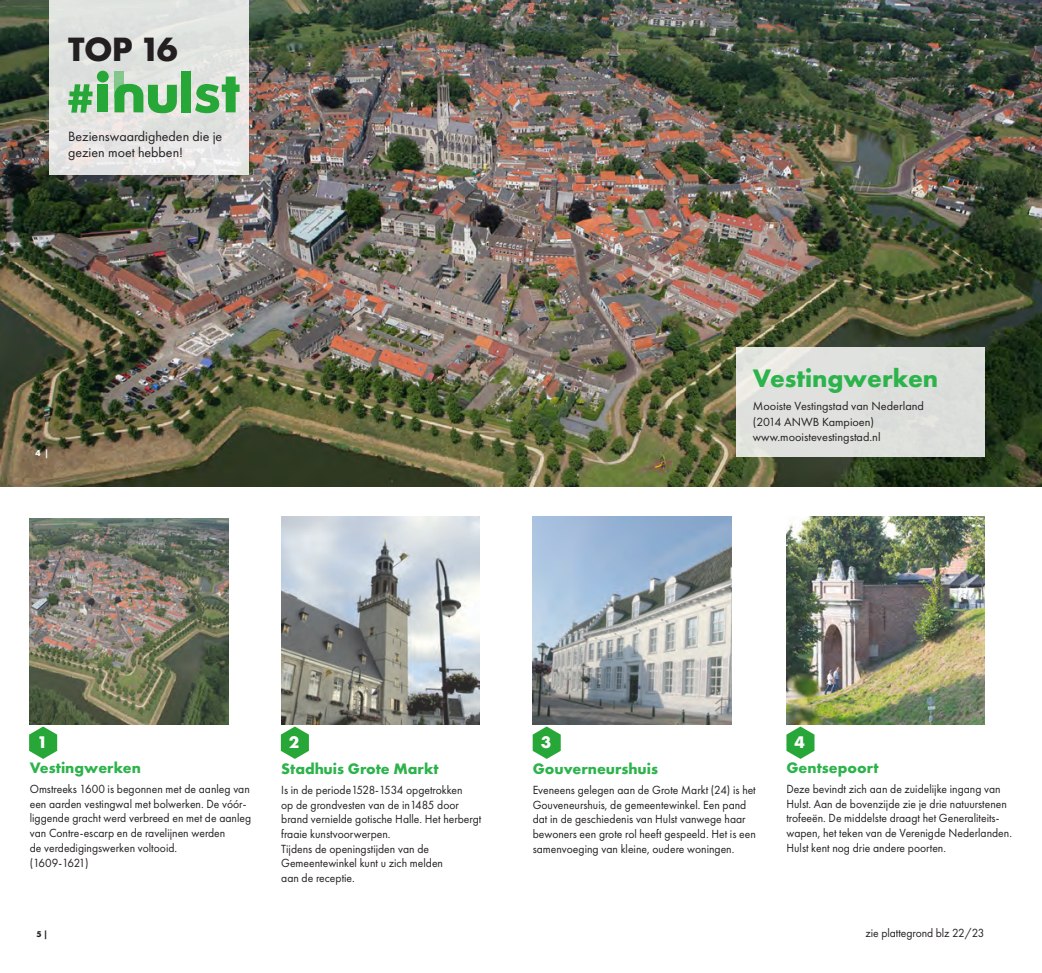
<style>
.page{position:relative;width:1042px;height:973px;background:#fff}
.page>*{position:absolute;margin:0;border:0;box-sizing:border-box;transform-origin:0 0}
.t1{font:700 35px "Futura PT";color:#231f20}
.t2{font:700 26.25px "Futura PT";color:#2cb34b}
.t3{font:700 17.5px "Futura PT";color:#fff}
.t4{font:700 15.75px "Futura PT";color:#2cb34b}
.t5{font:14px/16.8px "Futura PT";color:#231f20}
.t6{font:12.25px/14.7px "Futura PT";color:#231f20;scale:.95 1}
.t7{font:12.25px "Futura PT";color:#231f20}
.t8{font:12.25px "Futura PT";letter-spacing:-.07em;color:#231f20;scale:.95 1}
.t9{font:700 8.75px "Futura PT";color:#fff}
.t10{font:700 8.75px "Futura PT";color:#231f20}
</style>
<div class="page">
<img style="left:0;top:0;width:1042px;height:486px">
<svg style="left:50px;top:0;width:199px;height:175px;background:#e2e3e1"></svg>
<img style="left:30px;top:518px;width:198px;height:206px">
<img style="left:281px;top:516px;width:199px;height:208px">
<img style="left:786px;top:516px;width:199px;height:208px">
<div style="left:737px;top:347px;width:248px;height:109px;background:#dfe1de"></div>
<img style="left:533px;top:516px;width:198px;height:208px">
<div style="left:98px;top:85px;width:10px;height:27px;background:#27a737"></div>
<div style="left:114px;top:71px;width:10px;height:27px;background:#86c78c"></div>
<div style="left:97px;top:71px;width:12px;height:11px;background:#27a737;border-radius:50%"></div>
<div style="left:181px;top:71px;width:10px;height:41px;background:#27a737"></div>
<svg style="left:114px;top:84px;width:63px;height:29px;background:#6abc73"></svg>
<svg style="left:195px;top:77px;width:45px;height:36px;background:#7fc386"></svg>
<svg style="left:68px;top:84px;width:25px;height:29px"></svg>
<svg style="left:29px;top:726px;width:28px;height:32px"></svg>
<svg style="left:281px;top:726px;width:28px;height:32px"></svg>
<svg style="left:533px;top:726px;width:28px;height:32px"></svg>
<svg style="left:786px;top:726px;width:28px;height:32px"></svg>
<p class="t1" style="left:68px;top:26px;width:111px">TOP 16</p>
<p class="t5" style="left:68px;top:127px;width:156px">Bezienswaardigheden die je gezien moet hebben!</p>
<p class="t9" style="left:36px;top:447px;width:15px">4 |</p>
<p class="t2" style="left:753px;top:361px;width:187px">Vestingwerken</p>
<p class="t7" style="left:753px;top:398px;width:172px">Mooiste Vestingstad van Nederland</p>
<p class="t7" style="left:753px;top:414px;width:123px">(2014 ANWB Kampioen)</p>
<p class="t7" style="left:753px;top:430px;width:129px">www.mooistevestingstad.nl</p>
<p class="t3" style="left:37px;top:731px;width:12px">1</p>
<p class="t3" style="left:289px;top:731px;width:12px">2</p>
<p class="t3" style="left:541px;top:731px;width:12px">3</p>
<p class="t3" style="left:794px;top:731px;width:12px">4</p>
<p class="t4" style="left:30px;top:757px;width:113px">Vestingwerken</p>
<p class="t6" style="left:30px;top:781px;width:235px">Omstreeks 1600 is begonnen met de aanleg van een aarden vestingwal met bolwerken. De vóór&shy;liggende gracht werd verbreed en met de aanleg van Contre-escarp en de ravelijnen werden</p>
<p class="t6" style="left:30px;top:840px;width:157px">de verdedigingswerken voltooid.</p>
<p class="t8" style="left:30px;top:855px;width:64px">(1609-1621)</p>
<p class="t4" style="left:281px;top:758px;width:159px">Stadhuis Grote Markt</p>
<p class="t6" style="left:281px;top:782px;width:192px">Is in de periode1528-1534 opgetrokken</p>
<p class="t6" style="left:281px;top:797px;width:189px">op de grondvesten van de in1485 door</p>
<p class="t6" style="left:281px;top:811px;width:212px">brand vernielde gotische Halle. Het herbergt fraaie kunstvoorwerpen.</p>
<p class="t6" style="left:281px;top:841px;width:157px">Tijdens de openingstijden van de</p>
<p class="t6" style="left:281px;top:855px;width:172px">Gemeentewinkel kunt u zich melden</p>
<p class="t6" style="left:281px;top:870px;width:79px">aan de receptie.</p>
<p class="t4" style="left:533px;top:758px;width:127px">Gouverneurshuis</p>
<p class="t6" style="left:533px;top:782px;width:236px">Eveneens gelegen aan de Grote Markt (24) is het Gouveneurshuis, de gemeentewinkel. Een pand dat in de geschiedenis van Hulst vanwege haar bewoners een grote rol heeft gespeeld. Het is een samenvoeging van kleine, oudere woningen.</p>
<p class="t4" style="left:786px;top:757px;width:94px">Gentsepoort</p>
<p class="t6" style="left:786px;top:781px;width:239px">Deze bevindt zich aan de zuidelijke ingang van Hulst. Aan de bovenzijde zie je drie natuurstenen trofeeën. De middelste draagt het Generaliteits&shy;wapen, het teken van de Verenigde Nederlanden.<br>Hulst kent nog drie andere poorten.</p>
<p class="t10" style="left:37px;top:927px;width:13px">5 |</p>
<p class="t6" style="left:865px;top:925px;width:127px">zie plattegrond blz 22/23</p>
</div>
